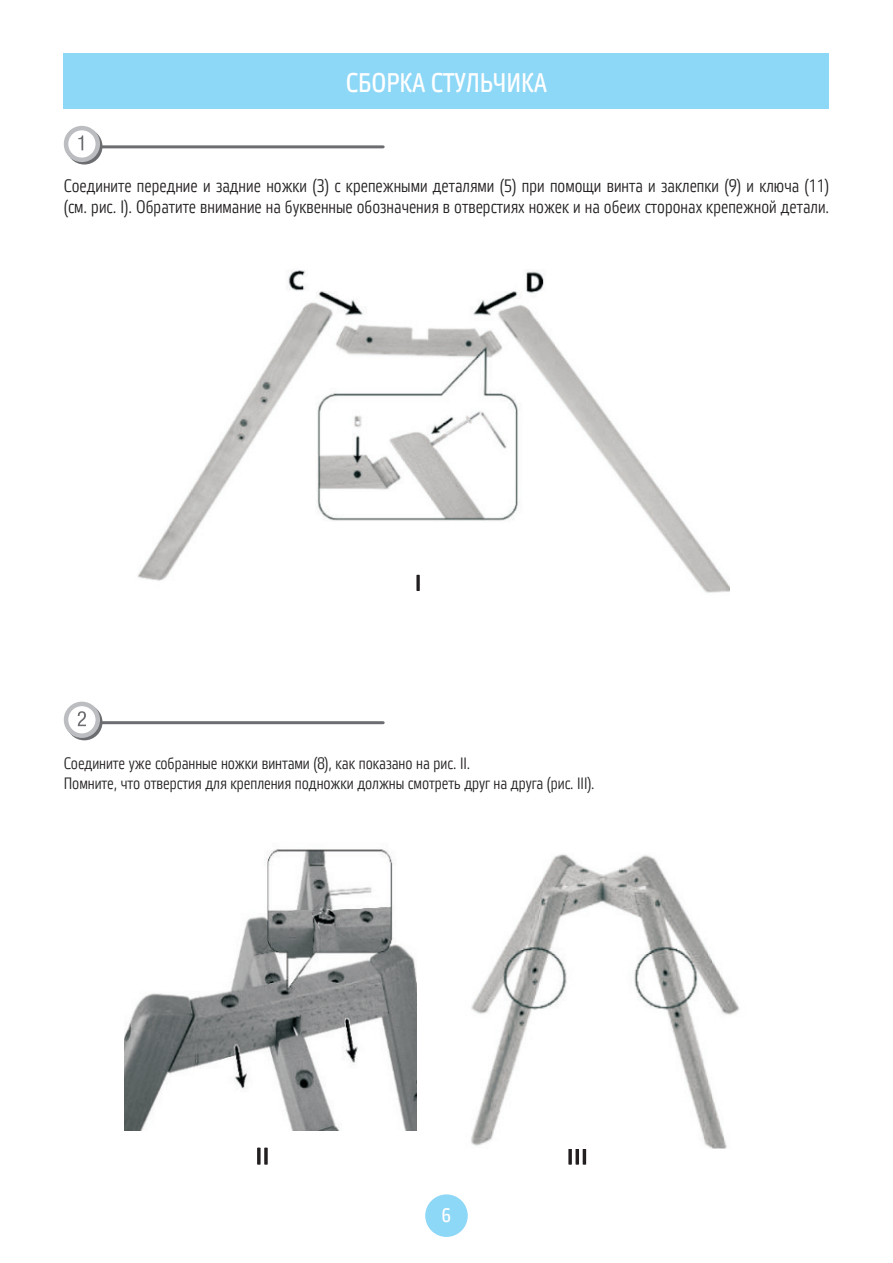
<style>
.page{position:relative;width:893px;height:1263px;background:#fff}
.page>*{position:absolute;margin:0;border:0;box-sizing:border-box;transform-origin:0 0}
.Заголовок{font:27px "Vida 22 Pro";color:#fff}
.t1{font:19.5px "Vida 22 Pro";color:#fff}
.Основной_текст{font:18px/21.6px "Vida 21 Pro";color:#231f20}
.Основной_текст-2{font:16.5px "Vida 21 Pro";letter-spacing:-.005em;color:#231f20}
</style>
<div class="page">
<div style="left:425px;top:1194px;width:43px;height:43px;background:#8dd7f7;border-radius:50%"></div>
<img style="left:138px;top:269px;width:592px;height:324px">
<svg style="left:416px;top:575px;width:4px;height:16px"></svg>
<svg style="left:257px;top:1147px;width:11px;height:18px"></svg>
<svg style="left:568px;top:1149px;width:18px;height:16px"></svg>
<img style="left:124px;top:849px;width:293px;height:281px">
<img style="left:471px;top:854px;width:269px;height:295px">
<hr style="left:88px;top:721px;width:295px;height:3px;background:#6c6d70">
<div style="left:66px;top:704px;width:36px;height:36px;border:4px solid #6c6d70;border-radius:50%"></div>
<svg style="left:66px;top:704px;width:32px;height:32px"></svg>
<div style="left:64px;top:702px;width:36px;height:36px;border:4px solid #bcbdc0;border-radius:50%"></div>
<svg style="left:78px;top:711px;width:8px;height:15px"></svg>
<div style="left:64px;top:53px;width:765px;height:55px;background:#8dd7f7"></div>
<hr style="left:88px;top:145px;width:295px;height:3px;background:#6c6d70">
<svg style="left:68px;top:131px;width:32px;height:31px"></svg>
<div style="left:66px;top:128px;width:36px;height:37px;border:4px solid #6c6d70;border-radius:50%"></div>
<svg style="left:66px;top:128px;width:32px;height:32px"></svg>
<div style="left:64px;top:126px;width:36px;height:36px;border:4px solid #bcbdc0;border-radius:50%"></div>
<svg style="left:78px;top:135px;width:5px;height:15px"></svg>
<p class="Заголовок" style="left:346px;top:63px;width:203px">СБОРКА СТУЛЬЧИКА</p>
<p class="Основной_текст" style="left:64px;top:174px;width:767px">Соедините передние и задние ножки (3) с крепежными деталями (5) при помощи винта и заклепки (9) и ключа (11) (см. рис. I). Обратите внимание на буквенные обозначения в отверстиях ножек и на обеих сторонах крепежной детали.</p>
<p class="Основной_текст-2" style="left:64px;top:751px;width:408px">Соедините уже собранные ножки винтами (8), как показано на рис. II.</p>
<p class="Основной_текст-2" style="left:64px;top:771px;width:532px">Помните, что отверстия для крепления подножки должны смотреть друг на друга (рис. III).</p>
<p class="t1" style="left:442px;top:1201px;width:11px">6</p>
</div>
